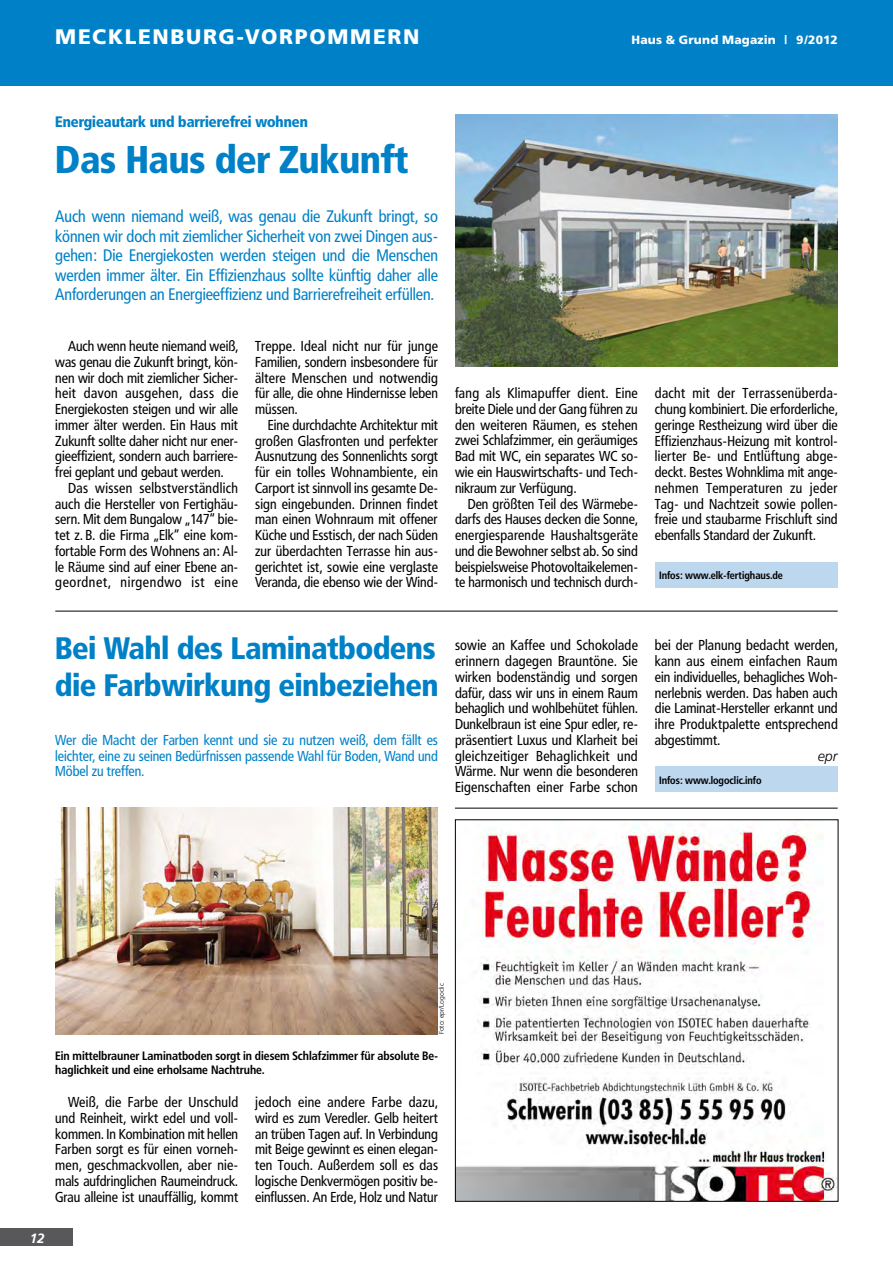
<style>
.page{position:relative;width:893px;height:1263px;background:#fff}
.page>*{position:absolute;margin:0;border:0;box-sizing:border-box;transform-origin:0 0}
.t1{font:900 38.25px "Frutiger Condensed BQ";color:#0081c7}
.t2{font:900 30.75px/37.5px "Frutiger Condensed BQ";color:#0081c7}
.t3{font:900 21px "Frutiger";letter-spacing:.08em;color:#fff}
.t4{font:16.5px/19.5px "Frutiger Condensed BQ";color:#0081c7;text-align:justify}
.t5{font:900 15px "Frutiger Condensed BQ";color:#0081c7}
.t6{font:14.25px/15.8px "Frutiger Condensed BQ";color:#000;text-align:justify}
.t7{font:14.25px/15.8px "Frutiger Condensed BQ";color:#0081c7;text-align:justify}
.t8{font:italic 300 14.25px "Frutiger";color:#000}
.t9{font:italic 700 13.5px "Frutiger";color:#fff}
.t10{font:700 12px/14.2px "Frutiger Condensed BQ";color:#000}
.t11{font:900 12px "Frutiger";letter-spacing:.015em;color:#fff}
.t12{font:700 10.5px "Frutiger Condensed BQ";color:#000}
.t13{font:300 6.75px "Frutiger";color:#000}
</style>
<div class="page">
<div style="left:0;top:1229px;width:72px;height:17px;background:#58585a"></div>
<div style="left:0;top:0;width:893px;height:85px;background:#0081c7"></div>
<hr style="left:455px;top:808px;width:383px;height:1px;background:#000">
<img style="left:455px;top:115px;width:383px;height:252px">
<div style="left:655px;top:562px;width:183px;height:25px;background:#bdd7ee"></div>
<img style="left:55px;top:808px;width:383px;height:226px">
<div style="left:655px;top:767px;width:183px;height:25px;background:#bdd7ee"></div>
<img style="left:457px;top:824px;width:378px;height:376px">
<div style="left:455px;top:819px;width:383px;height:383px;border:1px solid #000"></div>
<hr style="left:55px;top:611px;width:783px;height:1px;background:#000">
<h3 class="t3" style="left:55px;top:24px;width:366px">MECKLENBURG-VORPOMMERN</h3>
<p class="t11" style="left:632px;top:33px;width:208px">HAUS &amp; GRUND MAGAZIN | 9/2012</p>
<p class="t5" style="left:55px;top:112px;width:254px">Energieautark und barrierefrei wohnen</p>
<h1 class="t1" style="left:55px;top:136px;width:354px">Das Haus der Zukunft</h1>
<p class="t4" style="left:55px;top:207px;width:384px">Auch wenn niemand weiß, was genau die Zukunft bringt, so können wir doch mit ziemlicher Sicherheit von zwei Dingen aus&shy;gehen: Die Energiekosten werden steigen und die Menschen werden immer älter. Ein Effizienzhaus sollte künftig daher alle Anforderungen an Energieeffizienz und Barrierefreiheit erfüllen.</p>
<p class="t6" style="left:55px;top:338px;width:184px;text-indent:13px">Auch wenn heute niemand weiß, was genau die Zukunft bringt, kön&shy;nen wir doch mit ziemlicher Sicher&shy;heit davon ausgehen, dass die Energiekosten steigen und wir alle immer älter werden. Ein Haus mit Zukunft sollte daher nicht nur ener&shy;gieeffizient, sondern auch barriere&shy;frei geplant und gebaut werden.</p>
<p class="t6" style="left:55px;top:480px;width:184px;text-indent:13px">Das wissen selbstverständlich auch die Hersteller von Fertighäu&shy;sern. Mit dem Bungalow „147“ bie&shy;tet z. B. die Firma „Elk“ eine kom&shy;fortable Form des Wohnens an: Al&shy;le Räume sind auf einer Ebene an&shy;geordnet, nirgendwo ist eine</p>
<p class="t6" style="left:255px;top:338px;width:184px">Treppe. Ideal nicht nur für junge Familien, sondern insbesondere für ältere Menschen und notwendig für alle, die ohne Hindernisse leben müssen.</p>
<p class="t6" style="left:255px;top:417px;width:184px;text-indent:13px">Eine durchdachte Architektur mit großen Glasfronten und perfekter Ausnutzung des Sonnenlichts sorgt für ein tolles Wohnambiente, ein Carport ist sinnvoll ins gesamte De&shy;sign eingebunden. Drinnen findet man einen Wohnraum mit offener Küche und Esstisch, der nach Süden zur überdachten Terrasse hin aus&shy;gerichtet ist, sowie eine verglaste Veranda, die ebenso wie der Wind-</p>
<p class="t6" style="left:455px;top:385px;width:184px">fang als Klimapuffer dient. Eine breite Diele und der Gang führen zu den weiteren Räumen, es stehen zwei Schlafzimmer, ein geräumiges Bad mit WC, ein separates WC so&shy;wie ein Hauswirtschafts- und Tech&shy;nikraum zur Verfügung.</p>
<p class="t6" style="left:455px;top:496px;width:184px;text-indent:13px">Den größten Teil des Wärmebe&shy;darfs des Hauses decken die Sonne, energiesparende Haushaltsgeräte und die Bewohner selbst ab. So sind beispielsweise Photovoltaikelemen&shy;te harmonisch und technisch durch-</p>
<p class="t6" style="left:655px;top:385px;width:184px">dacht mit der Terrassenüberda&shy;chung kombiniert. Die erforderliche, geringe Restheizung wird über die Effizienzhaus-Heizung mit kontrol&shy;lierter Be- und Entlüftung abge&shy;deckt. Bestes Wohnklima mit ange&shy;nehmen Temperaturen zu jeder Tag- und Nachtzeit sowie pollen&shy;freie und staubarme Frischluft sind ebenfalls Standard der Zukunft.</p>
<p class="t12" style="left:659px;top:568px;width:125px">Infos: www.elk-fertighaus.de</p>
<h2 class="t2" style="left:55px;top:629px;width:385px">Bei Wahl des Laminatbodens die Farbwirkung einbeziehen</h2>
<p class="t7" style="left:55px;top:732px;width:384px">Wer die Macht der Farben kennt und sie zu nutzen weiß, dem fällt es leichter, eine zu seinen Bedürfnissen passende Wahl für Boden, Wand und Möbel zu treffen.</p>
<p class="t6" style="left:455px;top:637px;width:184px">sowie an Kaffee und Schokolade erinnern dagegen Brauntöne. Sie wirken bodenständig und sorgen dafür, dass wir uns in einem Raum behaglich und wohlbehütet fühlen.<br>Dunkelbraun ist eine Spur edler, re&shy;präsentiert Luxus und Klarheit bei gleichzeitiger Behaglichkeit und Wärme. Nur wenn die besonderen Eigenschaften einer Farbe schon</p>
<p class="t6" style="left:655px;top:637px;width:184px">bei der Planung bedacht werden, kann aus einem einfachen Raum ein individuelles, behagliches Woh&shy;nerlebnis werden. Das haben auch die Laminat-Hersteller erkannt und ihre Produktpalette entsprechend abgestimmt.</p>
<p class="t8" style="left:818px;top:747px;width:21px">epr</p>
<p class="t12" style="left:659px;top:773px;width:104px">Infos: www.logoclic.info</p>
<p class="t13" style="left:438px;top:1034px;width:53px;rotate:-90deg">Foto: epr/Logoclic</p>
<p class="t10" style="left:55px;top:1048px;width:384px">Ein mittelbrauner Laminatboden sorgt in diesem Schlafzimmer für absolute Be&shy;haglichkeit und eine erholsame Nachtruhe.</p>
<p class="t6" style="left:55px;top:1094px;width:184px;text-indent:13px">Weiß, die Farbe der Unschuld und Reinheit, wirkt edel und voll&shy;kommen. In Kombination mit hellen Farben sorgt es für einen vorneh&shy;men, geschmackvollen, aber nie&shy;mals aufdringlichen Raumeindruck.<br>Grau alleine ist unauffällig, kommt</p>
<p class="t6" style="left:255px;top:1094px;width:184px">jedoch eine andere Farbe dazu, wird es zum Veredler. Gelb heitert an trüben Tagen auf. In Verbindung mit Beige gewinnt es einen elegan&shy;ten Touch. Außerdem soll es das logische Denkvermögen positiv be&shy;einflussen. An Erde, Holz und Natur</p>
<p class="t9" style="left:30px;top:1230px;width:17px">12</p>
</div>
